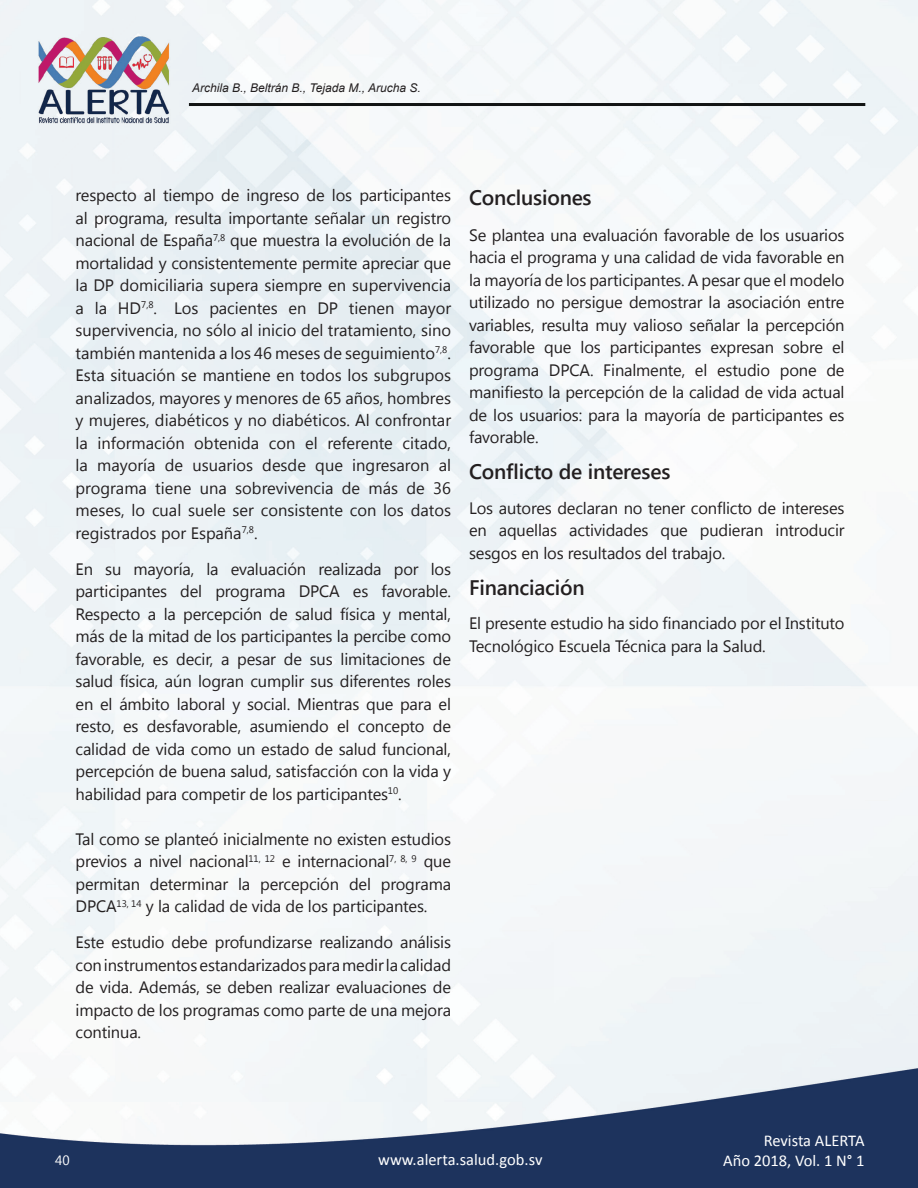
<style>
.page{position:relative;width:918px;height:1188px;background:#fff}
.page>*{position:absolute;margin:0;border:0;box-sizing:border-box;transform-origin:0 0}
.t1{font:600 21px "Segoe UI";letter-spacing:-.01em;color:#231f20}
.t2{font:16.5px/22.5px "Segoe UI";letter-spacing:-.01em;color:#231f20;text-align:justify}
.t3{font:16.5px/19.8px "Calibri";color:#fff;text-align:right}
.t4{font:13.5px "Segoe UI";color:#fff}
.t5{font:italic 12px "Arial";color:#231f20}
</style>
<div class="page">
<img style="left:0;top:0;width:918px;height:1188px">
<hr style="left:189px;top:103px;width:676px;height:3px;background:#121414">
<p class="t5" style="left:192px;top:80px;width:230px">Archila B., Beltrán B., Tejada M., Arucha S.</p>
<p class="t2" style="left:76px;top:183px;width:377px">respecto al tiempo de ingreso de los participantes al programa, resulta importante señalar un registro nacional de España<sup>7,8</sup> que muestra la evolución de la mortalidad y consistentemente permite apreciar que la DP domiciliaria supera siempre en supervivencia a la HD<sup>7,8</sup>. Los pacientes en DP tienen mayor supervivencia, no sólo al inicio del tratamiento, sino también mantenida a los 46 meses de seguimiento<sup>7,8</sup>.<br>Esta situación se mantiene en todos los subgrupos analizados, mayores y menores de 65 años, hombres y mujeres, diabéticos y no diabéticos. Al confrontar la información obtenida con el referente citado, la mayoría de usuarios desde que ingresaron al programa tiene una sobrevivencia de más de 36 meses, lo cual suele ser consistente con los datos registrados por España<sup>7,8</sup>.</p>
<p class="t2" style="left:76px;top:557px;width:377px">En su mayoría, la evaluación realizada por los participantes del programa DPCA es favorable.<br>Respecto a la percepción de salud física y mental, más de la mitad de los participantes la percibe como favorable, es decir, a pesar de sus limitaciones de salud física, aún logran cumplir sus diferentes roles en el ámbito laboral y social. Mientras que para el resto, es desfavorable, asumiendo el concepto de calidad de vida como un estado de salud funcional, percepción de buena salud, satisfacción con la vida y habilidad para competir de los participantes<sup>10</sup>.</p>
<p class="t2" style="left:76px;top:827px;width:377px">Tal como se planteó inicialmente no existen estudios previos a nivel nacional<sup>11,</sup> <sup>12</sup> e internacional<sup>7,</sup> <sup>8,</sup> <sup>9</sup> que permitan determinar la percepción del programa DPCA<sup>13,</sup> <sup>14</sup> y la calidad de vida de los participantes.</p>
<p class="t2" style="left:76px;top:930px;width:377px">Este estudio debe profundizarse realizando análisis con instrumentos estandarizados para medir la calidad de vida. Además, se deben realizar evaluaciones de impacto de los programas como parte de una mejora continua.</p>
<p class="t1" style="left:469px;top:180px;width:124px">Conclusiones</p>
<p class="t2" style="left:469px;top:223px;width:377px">Se plantea una evaluación favorable de los usuarios hacia el programa y una calidad de vida favorable en la mayoría de los participantes. A pesar que el modelo utilizado no persigue demostrar la asociación entre variables, resulta muy valioso señalar la percepción favorable que los participantes expresan sobre el programa DPCA. Finalmente, el estudio pone de manifiesto la percepción de la calidad de vida actual de los usuarios: para la mayoría de participantes es favorable.</p>
<p class="t1" style="left:469px;top:455px;width:203px">Conflicto de intereses</p>
<p class="t2" style="left:469px;top:496px;width:377px">Los autores declaran no tener conflicto de intereses en aquellas actividades que pudieran introducir sesgos en los resultados del trabajo.</p>
<p class="t1" style="left:469px;top:570px;width:117px">Financiación</p>
<p class="t2" style="left:469px;top:611px;width:377px">El presente estudio ha sido financiado por el Instituto<br>Tecnológico Escuela Técnica para la Salud.</p>
<p class="t4" style="left:55px;top:1151px;width:16px">40</p>
<p class="t3" style="left:378px;top:1149px;width:166px">www.alerta.salud.gob.sv</p>
<p class="t3" style="left:723px;top:1130px;width:143px">Revista ALERTA<br>Año 2018, Vol. 1 N° 1</p>
</div>
